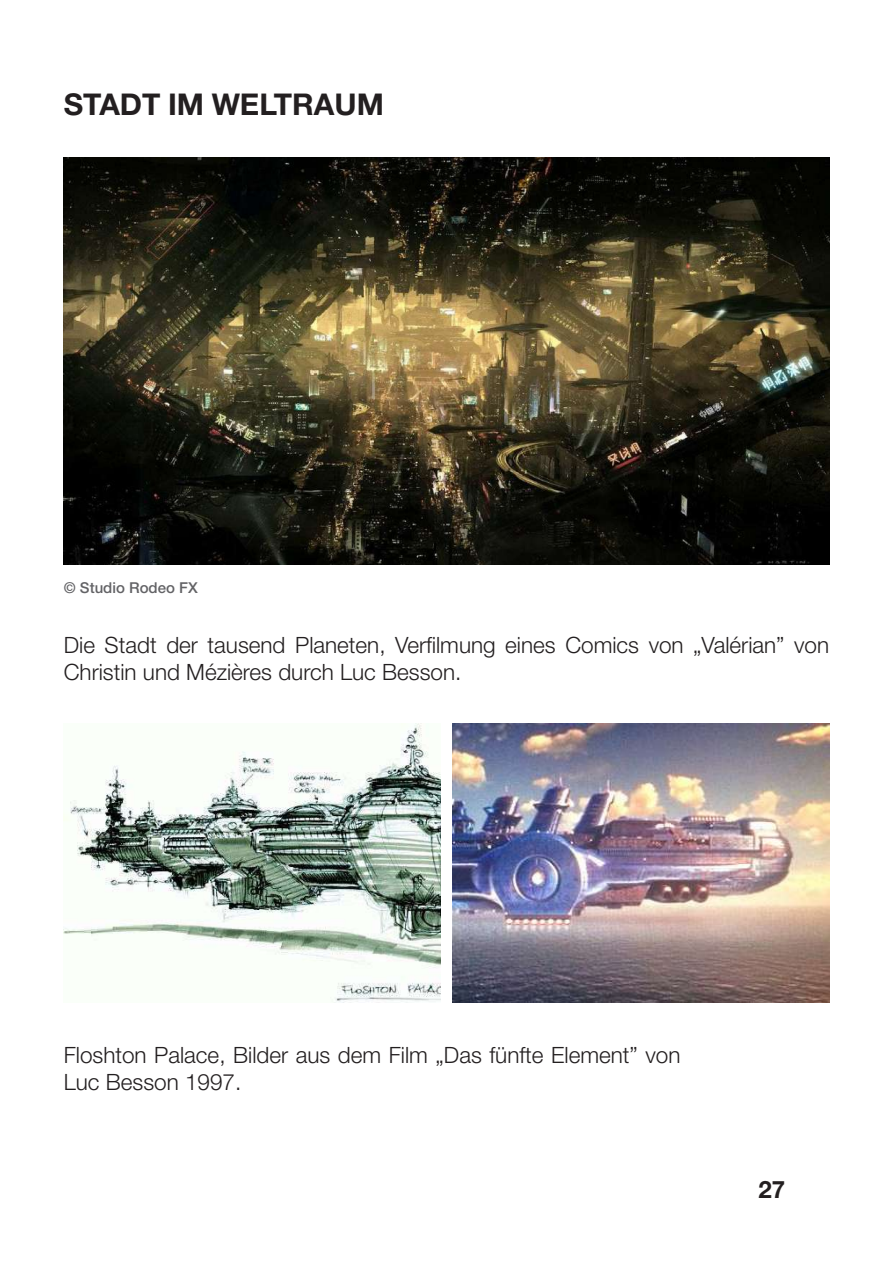
<style>
.page{position:relative;width:893px;height:1263px;background:#fff}
.page>*{position:absolute;margin:0;border:0;box-sizing:border-box;transform-origin:0 0}
.t1{font:700 30px "Helvetica Neue LT Std";color:#231f20}
.t2{font:700 24px "Helvetica Neue LT Std";color:#231f20}
.t3{font:300 22.5px/27px "Helvetica Neue LT Std";color:#231f20}
.t4{font:500 15px "Helvetica Neue LT Std";color:#636366}
</style>
<div class="page">
<img style="left:64px;top:157px;width:765px;height:408px">
<img style="left:64px;top:723px;width:376px;height:280px">
<img style="left:453px;top:723px;width:376px;height:280px">
<h1 class="t1" style="left:64px;top:86px;width:322px">STADT IM WELTRAUM</h1>
<p class="t4" style="left:64px;top:579px;width:135px">© Studio Rodeo FX</p>
<p class="t3" style="left:64px;top:631px;width:767px">Die Stadt der tausend Planeten, Verfilmung eines Comics von „Valérian” von<br>Christin und Mézières durch Luc Besson.</p>
<p class="t3" style="left:64px;top:1041px;width:618px">Floshton Palace, Bilder aus dem Film „Das fünfte Element” von<br>Luc Besson 1997.</p>
<p class="t2" style="left:759px;top:1175px;width:28px">27</p>
</div>
